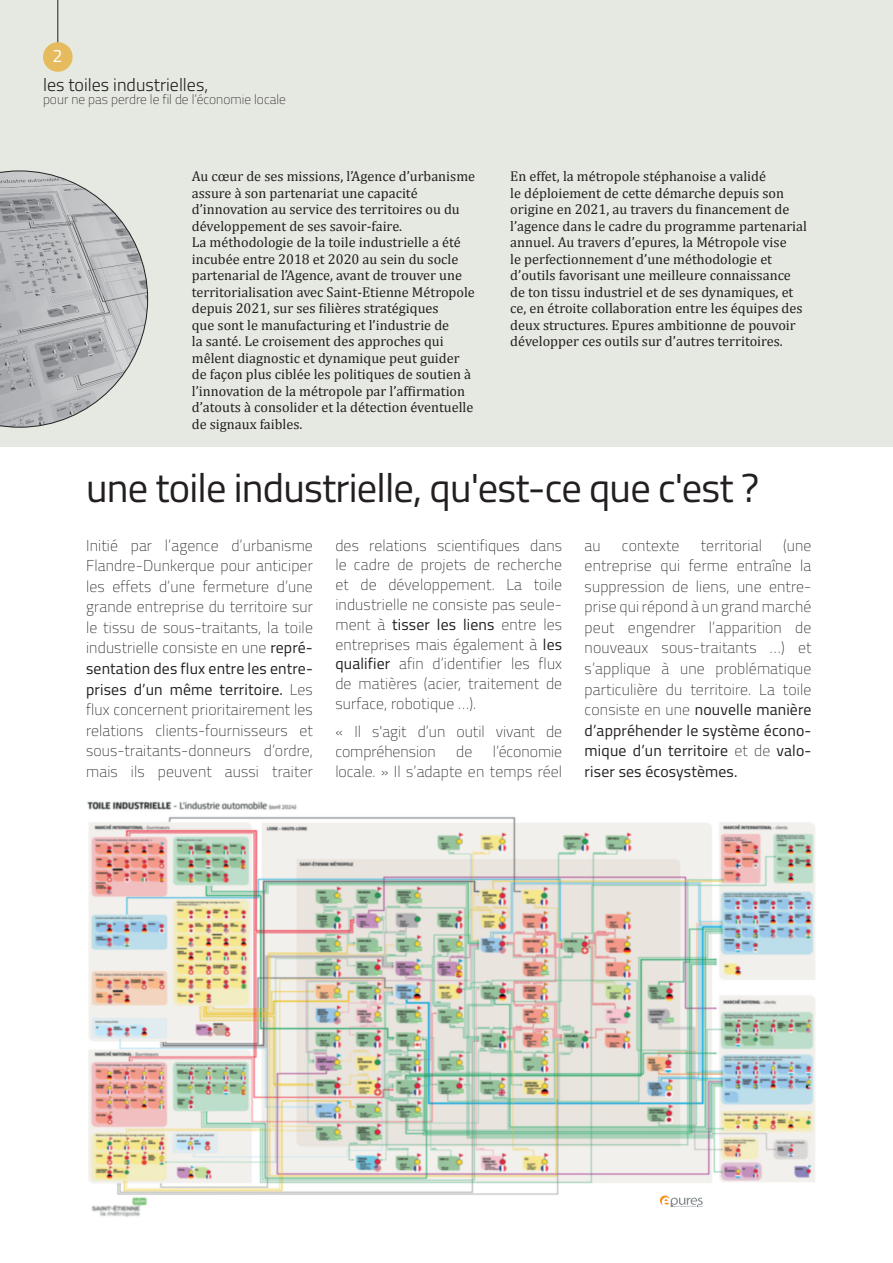
<style>
.page{position:relative;width:893px;height:1263px;background:#fff}
.page>*{position:absolute;margin:0;border:0;box-sizing:border-box;transform-origin:0 0}
.t1{font:40.5px "Titillium";letter-spacing:-.02em;color:#231f20}
.t2{font:300 18px "Titillium";color:#231f20}
.t3{font:18px "Titillium";color:#fff}
.t4{font:100 15.75px/20.5px "Titillium";letter-spacing:.01em;color:#231f20;text-align:justify}
.t5{font:14.25px/16.5px "Cambria";color:#231f20}
.t6{font:100 13.5px "Titillium";color:#231f20}
.s1{font-weight:400}
</style>
<div class="page">
<div style="left:0;top:0;width:893px;height:446px;background:#e6e9e1"></div>
<hr style="left:58px;top:0;width:1px;height:46px;background:#231f20">
<div style="left:43px;top:42px;width:30px;height:30px;background:#e6bb5d;border-radius:50%"></div>
<svg style="left:0;top:171px;width:148px;height:257px"></svg>
<img style="left:87px;top:801px;width:728px;height:416px">
<div style="left:659px;top:1195px;width:45px;height:19px;background:#fff"></div>
<svg style="left:660px;top:1195px;width:43px;height:12px"></svg>
<p class="t3" style="left:52px;top:42px;width:12px">2</p>
<p class="t2" style="left:43px;top:71px;width:167px">les toiles industrielles,</p>
<p class="t6" style="left:43px;top:90px;width:244px">pour ne pas perdre le fil de l’économie locale</p>
<p class="t5" style="left:192px;top:168px;width:285px">Au cœur de ses missions, l’Agence d’urbanisme assure à son partenariat une capacité d’innovation au service des territoires ou du développement de ses savoir-faire.<br>La méthodologie de la toile industrielle a été incubée entre 2018 et 2020 au sein du socle partenarial de l’Agence, avant de trouver une territorialisation avec Saint-Etienne Métropole depuis 2021, sur ses filières stratégiques<br>que sont le manufacturing et l’industrie de<br>la santé. Le croisement des approches qui mêlent diagnostic et dynamique peut guider de façon plus ciblée les politiques de soutien à l’innovation de la métropole par l’affirmation d’atouts à consolider et la détection éventuelle de signaux faibles.</p>
<p class="t5" style="left:510px;top:168px;width:298px">En effet, la métropole stéphanoise a validé<br>le déploiement de cette démarche depuis son origine en 2021, au travers du financement de l’agence dans le cadre du programme partenarial annuel. Au travers d’epures, la Métropole vise<br>le perfectionnement d’une méthodologie et d’outils favorisant une meilleure connaissance de ton tissu industriel et de ses dynamiques, et ce, en étroite collaboration entre les équipes des deux structures. Epures ambitionne de pouvoir développer ces outils sur d’autres territoires.</p>
<h1 class="t1" style="left:86px;top:459px;width:675px">une toile industrielle, qu'est-ce que c'est ?</h1>
<p class="t4" style="left:86px;top:534px;width:228px">Initié par l’agence d’urbanisme Flandre-Dunkerque pour anticiper les effets d’une fermeture d’une grande entreprise du territoire sur le tissu de sous-traitants, la toile industrielle consiste en une <span class="s1">repré&shy;sentation des flux entre les entre&shy;prises d’un même territoire.</span> Les flux concernent prioritairement les relations clients-fournisseurs et sous-traitants-donneurs d’ordre, mais ils peuvent aussi traiter</p>
<p class="t4" style="left:335px;top:534px;width:228px;line-height:19.8px">des relations scientifiques dans le cadre de projets de recherche et de développement. La toile industrielle ne consiste pas seule&shy;ment à <span class="s1">tisser les liens</span> entre les entreprises mais également à <span class="s1">les qualifier</span> afin d’identifier les flux de matières (acier, traitement de surface, robotique …).</p>
<p class="t4" style="left:335px;top:721px;width:228px;line-height:19.8px">« Il s'agit d’un outil vivant de compréhension</p>
<p class="t4" style="left:335px;top:741px;width:228px;line-height:19.8px;text-align:right">l’économie<br>locale. » Il s’adapte en temps réel</p>
<p class="t4" style="left:456px;top:740px;width:18px">de</p>
<p class="t4" style="left:585px;top:534px;width:228px;text-indent:198px">(une entreprise qui ferme entraîne la suppression de liens, une entre&shy;prise qui répond à un grand marché peut engendrer l’apparition de nouveaux sous-traitants …) et s’applique à une problématique particulière du territoire. La toile consiste en une <span class="s1">nouvelle manière d’appréhender le système écono&shy;mique d’un territoire</span> et de <span class="s1">valo&shy;riser ses écosystèmes.</span></p>
<p class="t4" style="left:585px;top:534px;width:18px">au</p>
<p class="t4" style="left:622px;top:534px;width:59px">contexte</p>
<p class="t4" style="left:701px;top:534px;width:63px">territorial</p>
</div>
